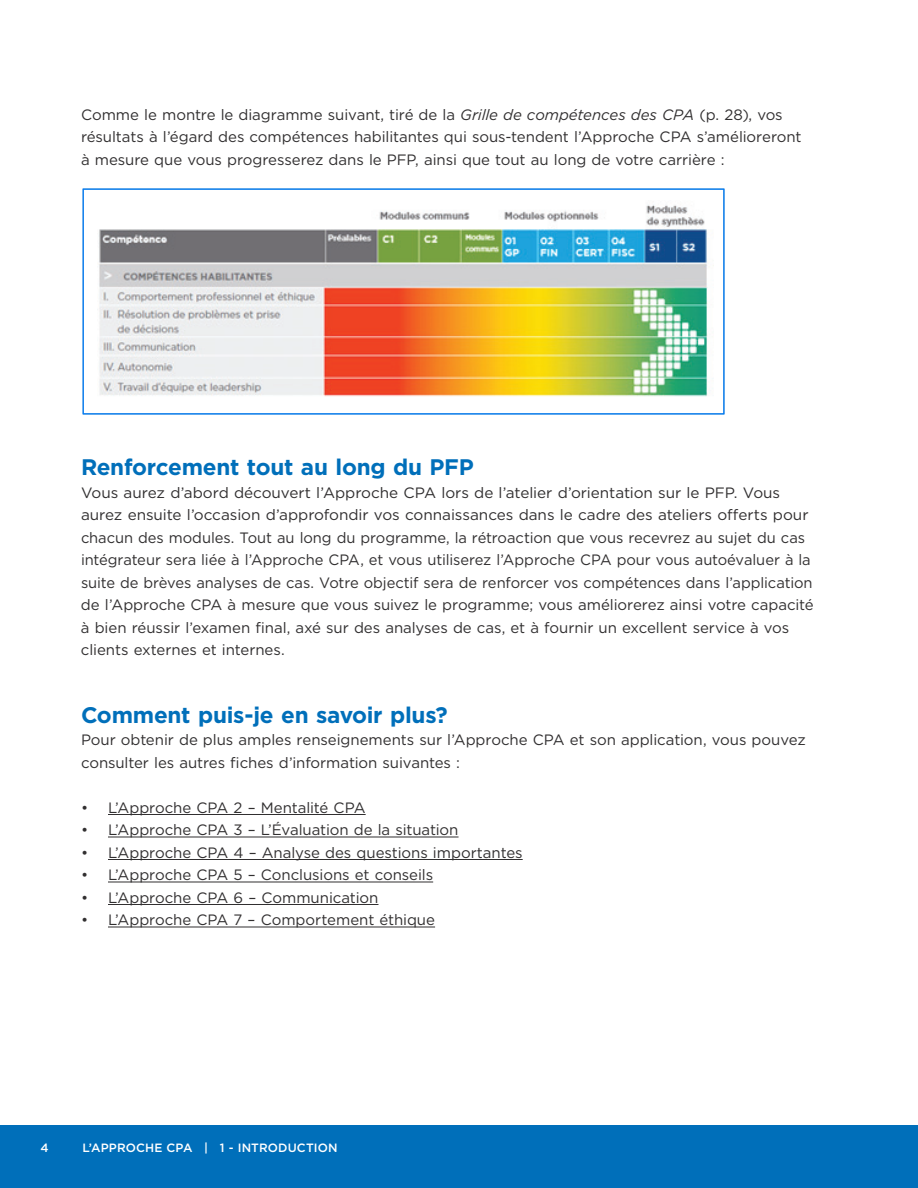
<style>
.page{position:relative;width:918px;height:1188px;background:#fff}
.page>*{position:absolute;margin:0;border:0;box-sizing:border-box;transform-origin:0 0}
.t1{font:700 22.5px "Gotham";letter-spacing:-.01em;color:#006fba}
.t2{font:15px/22.5px "Gotham";letter-spacing:-.005em;color:#312f30}
.t3{font:500 12px "Gotham";letter-spacing:.01em;color:#fff}
.s1{font-style:italic}
</style>
<div class="page">
<div style="left:0;top:1125px;width:918px;height:63px;background:#006fba"></div>
<hr style="left:108px;top:814px;width:258px;height:1px;background:#312f30">
<hr style="left:108px;top:837px;width:351px;height:1px;background:#312f30">
<hr style="left:108px;top:859px;width:415px;height:1px;background:#312f30">
<hr style="left:108px;top:882px;width:325px;height:1px;background:#312f30">
<hr style="left:108px;top:904px;width:271px;height:1px;background:#312f30">
<hr style="left:108px;top:927px;width:327px;height:1px;background:#312f30">
<img style="left:99px;top:204px;width:615px;height:193px">
<div style="left:83px;top:189px;width:641px;height:225px;border:1px solid #007afe"></div>
<p class="t2" style="left:81px;top:103px;width:722px">Comme le montre le diagramme suivant, tiré de la <span class="s1">Grille de compétences des CPA</span> (p. 28), vos résultats à l’égard des compétences habilitantes qui sous-tendent l’Approche CPA s’amélioreront à mesure que vous progresserez dans le PFP, ainsi que tout au long de votre carrière :</p>
<h2 class="t1" style="left:81px;top:453px;width:394px">Renforcement tout au long du PFP</h2>
<p class="t2" style="left:81px;top:481px;width:734px">Vous aurez d’abord découvert l’Approche CPA lors de l’atelier d’orientation sur le PFP. Vous aurez ensuite l’occasion d’approfondir vos connaissances dans le cadre des ateliers offerts pour chacun des modules. Tout au long du programme, la rétroaction que vous recevrez au sujet du cas intégrateur sera liée à l’Approche CPA, et vous utiliserez l’Approche CPA pour vous autoévaluer à la suite de brèves analyses de cas. Votre objectif sera de renforcer vos compétences dans l’application de l’Approche CPA à mesure que vous suivez le programme; vous améliorerez ainsi votre capacité à bien réussir l’examen final, axé sur des analyses de cas, et à fournir un excellent service à vos clients externes et internes.</p>
<h2 class="t1" style="left:81px;top:700px;width:368px">Comment puis-je en savoir plus?</h2>
<p class="t2" style="left:81px;top:729px;width:726px">Pour obtenir de plus amples renseignements sur l’Approche CPA et son application, vous pouvez consulter les autres fiches d’information suivantes :</p>
<p class="t2" style="left:81px;top:796px;width:286px">• L’Approche CPA 2 – Mentalité CPA</p>
<p class="t2" style="left:81px;top:819px;width:379px">• L’Approche CPA 3 – L’Évaluation de la situation</p>
<p class="t2" style="left:81px;top:841px;width:443px">• L’Approche CPA 4 – Analyse des questions importantes</p>
<p class="t2" style="left:81px;top:864px;width:354px">• L’Approche CPA 5 – Conclusions et conseils</p>
<p class="t2" style="left:81px;top:886px;width:299px">• L’Approche CPA 6 – Communication</p>
<p class="t2" style="left:81px;top:909px;width:356px">• L’Approche CPA 7 – Comportement éthique</p>
<p class="t3" style="left:40px;top:1140px;width:10px">4</p>
<p class="t3" style="left:82px;top:1140px;width:257px">L’APPROCHE CPA | 1 - INTRODUCTION</p>
</div>
